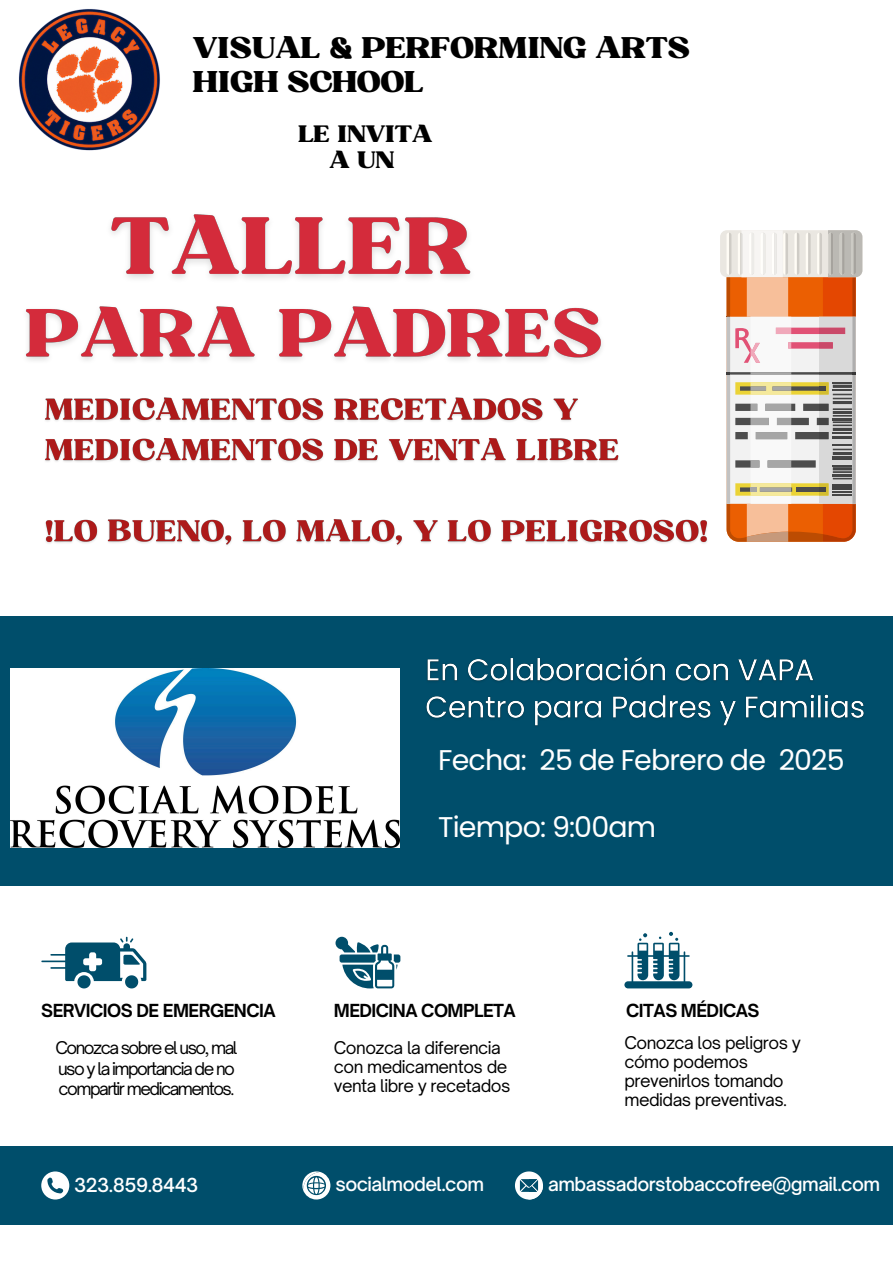
<style>
.page{position:relative;width:893px;height:1263px;background:#fff}
.page>*{position:absolute;margin:0;border:0;box-sizing:border-box;transform-origin:0 0}
.t1{font:28.95px/33.8px "Bugaki";letter-spacing:-.03em;color:#000}
.t2{font:28.5px "Poppins";letter-spacing:-.03em;color:#fff}
.t3{font:22.95px/26.4px "Bugaki";letter-spacing:-.03em;color:#000;text-align:center}
.t4{font:500 18.52px "Open Sauce One";letter-spacing:-.03em;color:#fff}
.t5{font:700 17.25px "Open Sauce One";letter-spacing:-.03em;color:#000}
.t6{font:16.8px/19.1px "Open Sauce One";letter-spacing:-.03em;color:#000}
.t7{font:16.8px/20.9px "Open Sauce One";letter-spacing:-.09em;color:#000}
</style>
<div class="page">
<div style="left:0;top:616px;width:893px;height:270px;background:#004e6b"></div>
<div style="left:0;top:1146px;width:893px;height:78px;background:#004e6b"></div>
<svg style="left:302px;top:1171px;width:28px;height:28px"></svg>
<svg style="left:41px;top:1171px;width:28px;height:28px"></svg>
<svg style="left:515px;top:1171px;width:28px;height:28px"></svg>
<svg style="left:41px;top:937px;width:105px;height:51px"></svg>
<svg style="left:624px;top:932px;width:68px;height:56px"></svg>
<svg style="left:335px;top:937px;width:65px;height:51px"></svg>
<div style="left:720px;top:230px;width:142px;height:47px;background:#eae7e1;border-radius:7px"></div>
<svg style="left:726px;top:230px;width:136px;height:312px"></svg>
<img style="left:10px;top:668px;width:389px;height:180px">
<img style="left:110px;top:214px;width:361px;height:65px">
<img style="left:25px;top:306px;width:577px;height:55px">
<img style="left:45px;top:397px;width:662px;height:148px">
<img style="left:426px;top:656px;width:438px;height:70px">
<img style="left:19px;top:9px;width:141px;height:142px">
<h6 class="t1" style="left:192px;top:32px;width:499px">VISUAL &amp; PERFORMING ARTS<br>HIGH SCHOOL</h6>
<h6 class="t3" style="left:298px;top:121px;width:136px">LE INVITA<br>A UN</h6>
<p class="t2" style="left:438px;top:740px;width:408px">Fecha: 25 de Febrero de 2025</p>
<h3 class="t2" style="left:438px;top:807px;width:219px">Tiempo: 9:00am</h3>
<h5 class="t5" style="left:41px;top:999px;width:236px">SERVICIOS DE EMERGENCIA</h5>
<p class="t7" style="left:55px;top:1037px;width:184px">Conozca sobre el uso, mal uso y la importancia de no compartir medicamentos.</p>
<p class="t5" style="left:334px;top:999px;width:183px">MEDICINA COMPLETA</p>
<h4 class="t6" style="left:334px;top:1037px;width:178px">Conozca la diferencia con medicamentos de venta libre y recetados</h4>
<h4 class="t5" style="left:626px;top:999px;width:135px">CITAS MÉDICAS</h4>
<p class="t6" style="left:624px;top:1033px;width:178px">Conozca los peligros y cómo podemos prevenirlos tomando medidas preventivas.</p>
<p class="t4" style="left:74px;top:1174px;width:126px">323.859.8443</p>
<p class="t4" style="left:335px;top:1173px;width:150px">socialmodel.com</p>
<h6 class="t4" style="left:548px;top:1173px;width:333px">ambassadorstobaccofree@gmail.com</h6>
</div>
